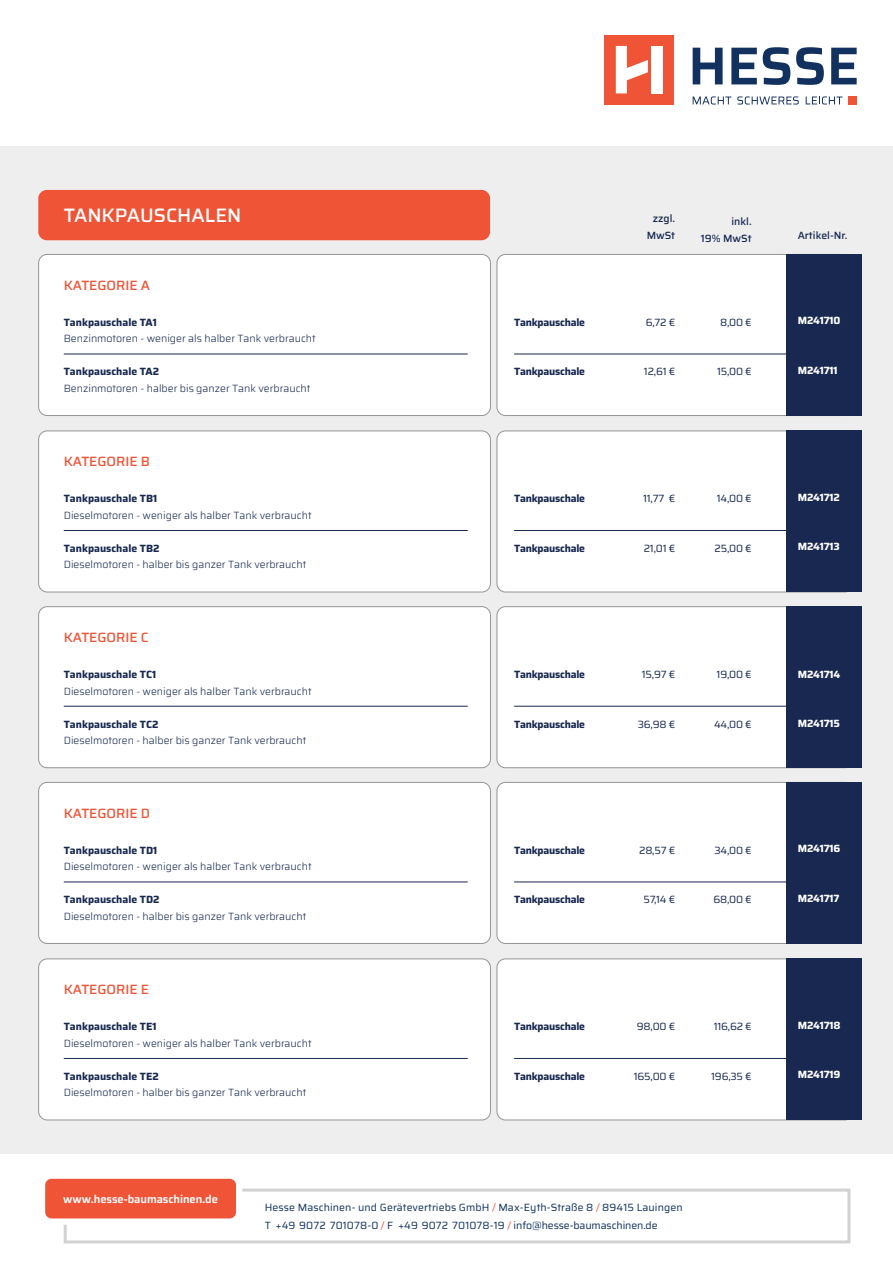
<style>
.page{position:relative;width:893px;height:1263px;background:#fff}
.page>*{position:absolute;margin:0;border:0;box-sizing:border-box;transform-origin:0 0}
.t1{font:500 19.5px "Saira";color:#fff}
.t2{font:500 13.5px "Saira";color:#f05436}
.t3{font:600 11.25px "Saira";letter-spacing:-.01em;color:#fff}
.t4{font:300 10.5px "Saira";color:#182850}
.t5{font:700 10.5px "Saira";color:#182850}
.t6{font:700 10.5px "Saira";letter-spacing:-.02em;color:#182850}
.t7{font:10.5px/18px "Saira";letter-spacing:.01em;color:#12315f}
.t8{font:10.5px "Saira";letter-spacing:-.02em;color:#182850}
.t9{font:700 10.5px "Saira";letter-spacing:-.02em;color:#fff}
.t10{font:500 10.5px/16.5px "Saira";color:#182850;text-align:center}
.s1{color:#f05436}
</style>
<div class="page">
<div style="left:0;top:146px;width:893px;height:1008px;background:#eeeeef"></div>
<div style="left:38px;top:190px;width:452px;height:50px;background:#f05436;border-radius:9px"></div>
<div style="left:497px;top:254px;width:356px;height:161px;background:#fff;border-radius:9px"></div>
<div style="left:497px;top:254px;width:357px;height:162px;border:1px solid #939598;border-radius:9px"></div>
<div style="left:497px;top:431px;width:356px;height:161px;background:#fff;border-radius:9px"></div>
<div style="left:497px;top:431px;width:357px;height:161px;border:1px solid #939598;border-radius:9px"></div>
<div style="left:497px;top:607px;width:356px;height:161px;background:#fff;border-radius:9px"></div>
<div style="left:497px;top:606px;width:357px;height:162px;border:1px solid #939598;border-radius:9px"></div>
<div style="left:497px;top:782px;width:356px;height:161px;background:#fff;border-radius:9px"></div>
<div style="left:497px;top:782px;width:357px;height:162px;border:1px solid #939598;border-radius:9px"></div>
<div style="left:497px;top:959px;width:356px;height:161px;background:#fff;border-radius:9px"></div>
<div style="left:497px;top:958px;width:357px;height:162px;border:1px solid #939598;border-radius:9px"></div>
<div style="left:39px;top:254px;width:451px;height:161px;background:#fff;border-radius:9px"></div>
<div style="left:38px;top:254px;width:453px;height:162px;border:1px solid #939598;border-radius:9px"></div>
<div style="left:39px;top:431px;width:451px;height:161px;background:#fff;border-radius:9px"></div>
<div style="left:38px;top:431px;width:453px;height:161px;border:1px solid #939598;border-radius:9px"></div>
<div style="left:39px;top:607px;width:451px;height:161px;background:#fff;border-radius:9px"></div>
<div style="left:38px;top:606px;width:453px;height:162px;border:1px solid #939598;border-radius:9px"></div>
<div style="left:39px;top:782px;width:451px;height:161px;background:#fff;border-radius:9px"></div>
<div style="left:38px;top:782px;width:453px;height:162px;border:1px solid #939598;border-radius:9px"></div>
<div style="left:39px;top:959px;width:451px;height:161px;background:#fff;border-radius:9px"></div>
<div style="left:38px;top:958px;width:453px;height:162px;border:1px solid #939598;border-radius:9px"></div>
<hr style="left:64px;top:354px;width:404px;height:1px;background:#182850">
<hr style="left:64px;top:530px;width:404px;height:1px;background:#182850">
<hr style="left:64px;top:706px;width:404px;height:1px;background:#182850">
<hr style="left:64px;top:882px;width:404px;height:1px;background:#182850">
<hr style="left:64px;top:1058px;width:404px;height:1px;background:#182850">
<hr style="left:514px;top:354px;width:318px;height:1px;background:#182850">
<hr style="left:514px;top:530px;width:318px;height:1px;background:#182850">
<hr style="left:514px;top:706px;width:318px;height:1px;background:#182850">
<hr style="left:514px;top:882px;width:318px;height:1px;background:#182850">
<hr style="left:514px;top:1058px;width:318px;height:1px;background:#182850">
<svg style="left:62px;top:1188px;width:789px;height:56px"></svg>
<div style="left:45px;top:1179px;width:191px;height:39px;background:#f05436;border-radius:6px"></div>
<svg style="left:693px;top:48px;width:30px;height:36px"></svg>
<svg style="left:731px;top:48px;width:26px;height:36px"></svg>
<svg style="left:763px;top:47px;width:27px;height:38px"></svg>
<svg style="left:796px;top:47px;width:28px;height:38px"></svg>
<svg style="left:831px;top:48px;width:26px;height:36px"></svg>
<div style="left:848px;top:96px;width:8px;height:9px;background:#f05436"></div>
<svg style="left:693px;top:96px;width:38px;height:9px"></svg>
<svg style="left:737px;top:96px;width:62px;height:9px"></svg>
<svg style="left:806px;top:96px;width:36px;height:9px"></svg>
<div style="left:604px;top:35px;width:70px;height:69px;background:#f05436"></div>
<div style="left:651px;top:46px;width:11px;height:47px;background:#fff"></div>
<svg style="left:616px;top:46px;width:32px;height:47px"></svg>
<div style="left:786px;top:254px;width:76px;height:162px;background:#182850"></div>
<div style="left:786px;top:430px;width:76px;height:162px;background:#182850"></div>
<div style="left:786px;top:606px;width:76px;height:162px;background:#182850"></div>
<div style="left:786px;top:782px;width:76px;height:162px;background:#182850"></div>
<div style="left:786px;top:958px;width:76px;height:162px;background:#182850"></div>
<h1 class="t1" style="left:64px;top:200px;width:179px">TANKPAUSCHALEN</h1>
<p class="t10" style="left:647px;top:210px;width:30px">zzgl.<br>MwSt</p>
<p class="t10" style="left:701px;top:213px;width:52px;text-align:right">inkl.<br>19% MwSt</p>
<p class="t10" style="left:798px;top:226px;width:51px">Artikel-Nr.</p>
<p class="t2" style="left:64px;top:275px;width:88px">KATEGORIE A</p>
<p class="t5" style="left:64px;top:314px;width:95px">Tankpauschale TA1</p>
<p class="t4" style="left:64px;top:331px;width:254px">Benzinmotoren - weniger als halber Tank verbraucht</p>
<p class="t5" style="left:64px;top:364px;width:97px">Tankpauschale TA2</p>
<p class="t4" style="left:64px;top:380px;width:248px">Benzinmotoren - halber bis ganzer Tank verbraucht</p>
<p class="t6" style="left:514px;top:314px;width:72px">Tankpauschale</p>
<p class="t6" style="left:514px;top:364px;width:72px">Tankpauschale</p>
<p class="t8" style="left:646px;top:314px;width:31px">6,72 €</p>
<p class="t8" style="left:644px;top:364px;width:33px">12,61 €</p>
<p class="t8" style="left:720px;top:314px;width:33px">8,00 €</p>
<p class="t8" style="left:717px;top:364px;width:36px">15,00 €</p>
<p class="t9" style="left:798px;top:313px;width:44px">M241710</p>
<p class="t9" style="left:798px;top:362px;width:41px">M241711</p>
<p class="t2" style="left:64px;top:451px;width:88px">KATEGORIE B</p>
<p class="t5" style="left:64px;top:491px;width:95px">Tankpauschale TB1</p>
<p class="t4" style="left:64px;top:507px;width:249px">Dieselmotoren - weniger als halber Tank verbraucht</p>
<p class="t5" style="left:64px;top:540px;width:97px">Tankpauschale TB2</p>
<p class="t4" style="left:64px;top:557px;width:244px">Dieselmotoren - halber bis ganzer Tank verbraucht</p>
<p class="t6" style="left:514px;top:490px;width:72px">Tankpauschale</p>
<p class="t6" style="left:514px;top:540px;width:72px">Tankpauschale</p>
<p class="t8" style="left:643px;top:491px;width:34px">11,77 €</p>
<p class="t8" style="left:644px;top:540px;width:33px">21,01 €</p>
<p class="t8" style="left:717px;top:491px;width:36px">14,00 €</p>
<p class="t8" style="left:715px;top:540px;width:39px">25,00 €</p>
<p class="t9" style="left:798px;top:489px;width:43px">M241712</p>
<p class="t9" style="left:798px;top:538px;width:43px">M241713</p>
<p class="t2" style="left:64px;top:627px;width:86px">KATEGORIE C</p>
<p class="t5" style="left:64px;top:666px;width:94px">Tankpauschale TC1</p>
<p class="t4" style="left:64px;top:683px;width:249px">Dieselmotoren - weniger als halber Tank verbraucht</p>
<p class="t5" style="left:64px;top:716px;width:96px">Tankpauschale TC2</p>
<p class="t4" style="left:64px;top:733px;width:244px">Dieselmotoren - halber bis ganzer Tank verbraucht</p>
<p class="t6" style="left:514px;top:666px;width:72px">Tankpauschale</p>
<p class="t6" style="left:514px;top:716px;width:72px">Tankpauschale</p>
<p class="t8" style="left:642px;top:666px;width:35px">15,97 €</p>
<p class="t8" style="left:638px;top:716px;width:39px">36,98 €</p>
<p class="t8" style="left:717px;top:666px;width:37px">19,00 €</p>
<p class="t8" style="left:714px;top:716px;width:39px">44,00 €</p>
<p class="t9" style="left:798px;top:666px;width:44px">M241714</p>
<p class="t9" style="left:798px;top:715px;width:44px">M241715</p>
<p class="t2" style="left:64px;top:803px;width:88px">KATEGORIE D</p>
<p class="t5" style="left:64px;top:842px;width:95px">Tankpauschale TD1</p>
<p class="t4" style="left:64px;top:859px;width:249px">Dieselmotoren - weniger als halber Tank verbraucht</p>
<p class="t5" style="left:64px;top:891px;width:97px">Tankpauschale TD2</p>
<p class="t4" style="left:64px;top:908px;width:244px">Dieselmotoren - halber bis ganzer Tank verbraucht</p>
<p class="t6" style="left:514px;top:842px;width:72px">Tankpauschale</p>
<p class="t6" style="left:514px;top:891px;width:72px">Tankpauschale</p>
<p class="t8" style="left:639px;top:842px;width:38px">28,57 €</p>
<p class="t8" style="left:643px;top:892px;width:33px">57,14 €</p>
<p class="t8" style="left:714px;top:842px;width:39px">34,00 €</p>
<p class="t8" style="left:713px;top:892px;width:40px">68,00 €</p>
<p class="t9" style="left:798px;top:841px;width:44px">M241716</p>
<p class="t9" style="left:798px;top:890px;width:43px">M241717</p>
<p class="t2" style="left:64px;top:979px;width:87px">KATEGORIE E</p>
<p class="t5" style="left:64px;top:1018px;width:94px">Tankpauschale TE1</p>
<p class="t4" style="left:64px;top:1035px;width:249px">Dieselmotoren - weniger als halber Tank verbraucht</p>
<p class="t5" style="left:64px;top:1068px;width:97px">Tankpauschale TE2</p>
<p class="t4" style="left:64px;top:1085px;width:244px">Dieselmotoren - halber bis ganzer Tank verbraucht</p>
<p class="t6" style="left:514px;top:1018px;width:72px">Tankpauschale</p>
<p class="t6" style="left:514px;top:1068px;width:72px">Tankpauschale</p>
<p class="t8" style="left:637px;top:1019px;width:40px">98,00 €</p>
<p class="t8" style="left:634px;top:1068px;width:43px">165,00 €</p>
<p class="t8" style="left:714px;top:1019px;width:39px">116,62 €</p>
<p class="t8" style="left:711px;top:1068px;width:42px">196,35 €</p>
<p class="t9" style="left:798px;top:1017px;width:44px">M241718</p>
<p class="t9" style="left:798px;top:1066px;width:44px">M241719</p>
<p class="t3" style="left:63px;top:1190px;width:156px">www.hesse-baumaschinen.de</p>
<p class="t7" style="left:265px;top:1198px;width:419px">Hesse Maschinen- und Gerätevertriebs GmbH <span class="s1">/</span> Max-Eyth-Straße 8 <span class="s1">/</span> 89415 Lauingen<br>T +49 9072 701078-0 <span class="s1">/</span> F +49 9072 701078-19 <span class="s1">/</span> info@hesse-baumaschinen.de</p>
</div>
